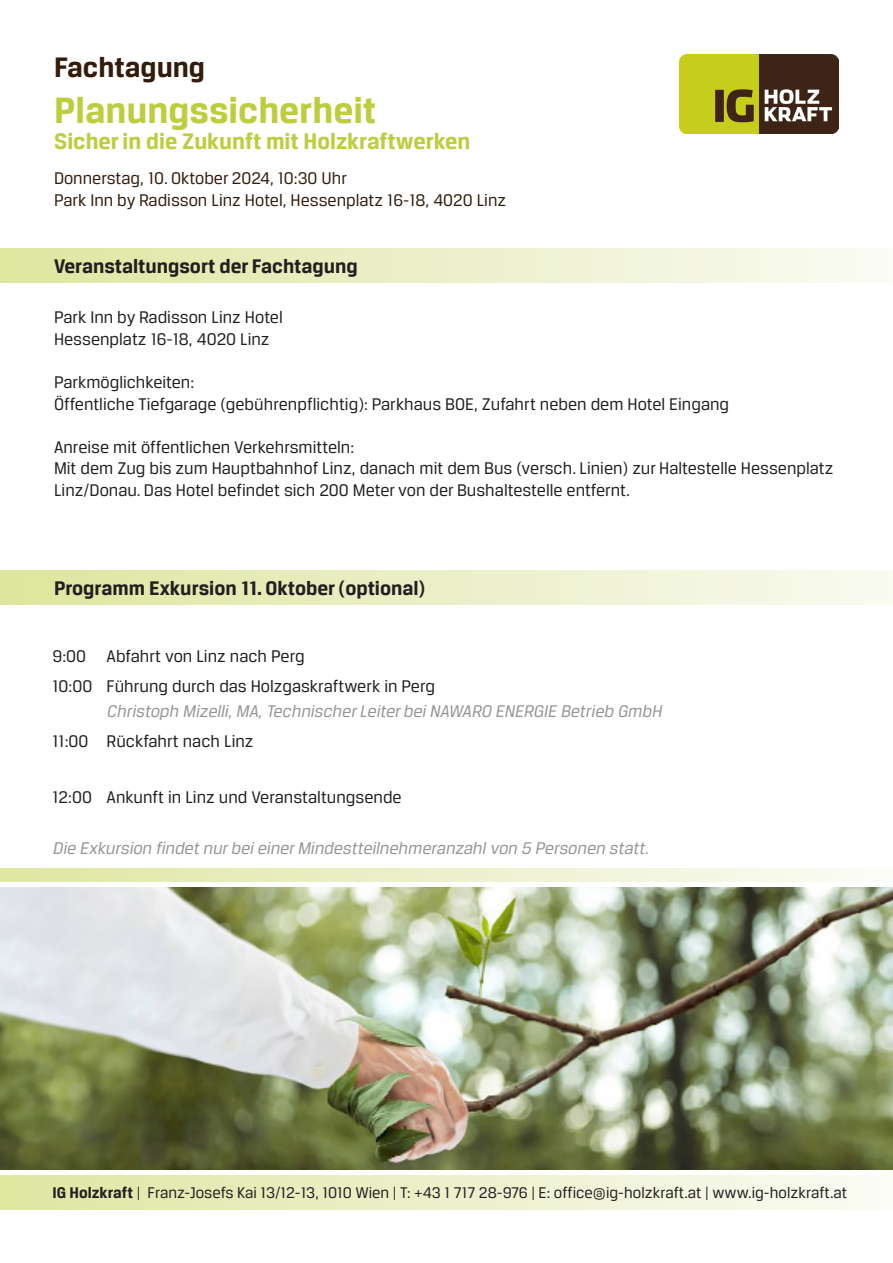
<style>
.page{position:relative;width:893px;height:1263px;background:#fff}
.page>*{position:absolute;margin:0;border:0;box-sizing:border-box;transform-origin:0 0}
.t1{font:700 39px "Breuer Text";color:#bdcd3e}
.t2{font:700 30px "Breuer Text";color:#341c0c}
.t3{font:700 24px "Breuer Text";color:#bdcd3e}
.t4{font:700 21px "Breuer Text";color:#231f20}
.t5{font:18px/21.6px "Breuer Text";color:#231f20}
.t6{font:italic 18px/25.5px "Breuer Text";color:#939598}
.t7{font:18px "Breuer Text";color:#341c0c}
.t8{font:16.5px "Breuer Text";color:#231f20}
.s1{font-style:normal;color:#231f20}
.s2{font-weight:700}
</style>
<div class="page">
<div style="left:0;top:571px;width:893px;height:34px;background:linear-gradient(to right,#dee59e,#f9faf2)"></div>
<div style="left:0;top:249px;width:893px;height:34px;background:linear-gradient(to right,#dfe6a0,#fafbf5)"></div>
<img style="left:679px;top:54px;width:160px;height:80px">
<div style="left:0;top:1175px;width:893px;height:34px;background:linear-gradient(to right,#dfe6a1,#fafbf5)"></div>
<img style="left:0;top:888px;width:893px;height:281px">
<svg style="left:0;top:869px;width:867px;height:13px;background:#ecf0cb"></svg>
<p class="t2" style="left:54px;top:50px;width:153px">Fachtagung</p>
<p class="t1" style="left:54px;top:89px;width:324px">Planungssicherheit</p>
<p class="t3" style="left:54px;top:128px;width:418px">Sicher in die Zukunft mit Holzkraftwerken</p>
<p class="t7" style="left:54px;top:168px;width:295px">Donnerstag, 10. Oktober 2024, 10:30 Uhr</p>
<p class="t7" style="left:54px;top:190px;width:454px">Park Inn by Radisson Linz Hotel, Hessenplatz 16-18, 4020 Linz</p>
<p class="t4" style="left:54px;top:254px;width:305px">Veranstaltungsort der Fachtagung</p>
<p class="t5" style="left:54px;top:306px;width:230px">Park Inn by Radisson Linz Hotel</p>
<p class="t5" style="left:54px;top:328px;width:217px">Hessenplatz 16-18, 4020 Linz</p>
<p class="t5" style="left:54px;top:371px;width:142px">Parkmöglichkeiten:</p>
<p class="t5" style="left:54px;top:393px;width:677px">Öffentliche Tiefgarage (gebührenpflichtig): Parkhaus BOE, Zufahrt neben dem Hotel Eingang</p>
<p class="t5" style="left:54px;top:436px;width:302px">Anreise mit öffentlichen Verkehrsmitteln:</p>
<p class="t5" style="left:54px;top:458px;width:781px">Mit dem Zug bis zum Hauptbahnhof Linz, danach mit dem Bus (versch. Linien) zur Haltestelle Hessenplatz<br>Linz/Donau. Das Hotel befindet sich 200 Meter von der Bushaltestelle entfernt.</p>
<p class="t4" style="left:54px;top:576px;width:373px">Programm Exkursion 11. Oktober (optional)</p>
<p class="t5" style="left:53px;top:645px;width:254px">9:00 Abfahrt von Linz nach Perg</p>
<p class="t6" style="left:107px;top:673px;width:560px;text-indent:-54px"><span class="s1">10:00 Führung durch das Holzgaskraftwerk in Perg<br></span>Christoph Mizelli,MA,TechnischerLeiterbeiNAWARO ENERGIE Betrieb GmbH</p>
<p class="t5" style="left:53px;top:730px;width:203px">11:00 Rückfahrt nach Linz</p>
<p class="t5" style="left:53px;top:786px;width:351px">12:00 Ankunft in Linz und Veranstaltungsende</p>
<p class="t6" style="left:53px;top:835px;width:601px">Die Exkursion findetnurbeieinerMindestteilnehmeranzahlvon 5 Personen statt.</p>
<p class="t8" style="left:53px;top:1183px;width:796px"><span class="s2">IG Holzkraft</span> | Franz-Josefs Kai 13/12-13, 1010 Wien | T: +43 1 717 28-976 | E: office@ig-holzkraft.at | www.ig-holzkraft.at</p>
</div>
